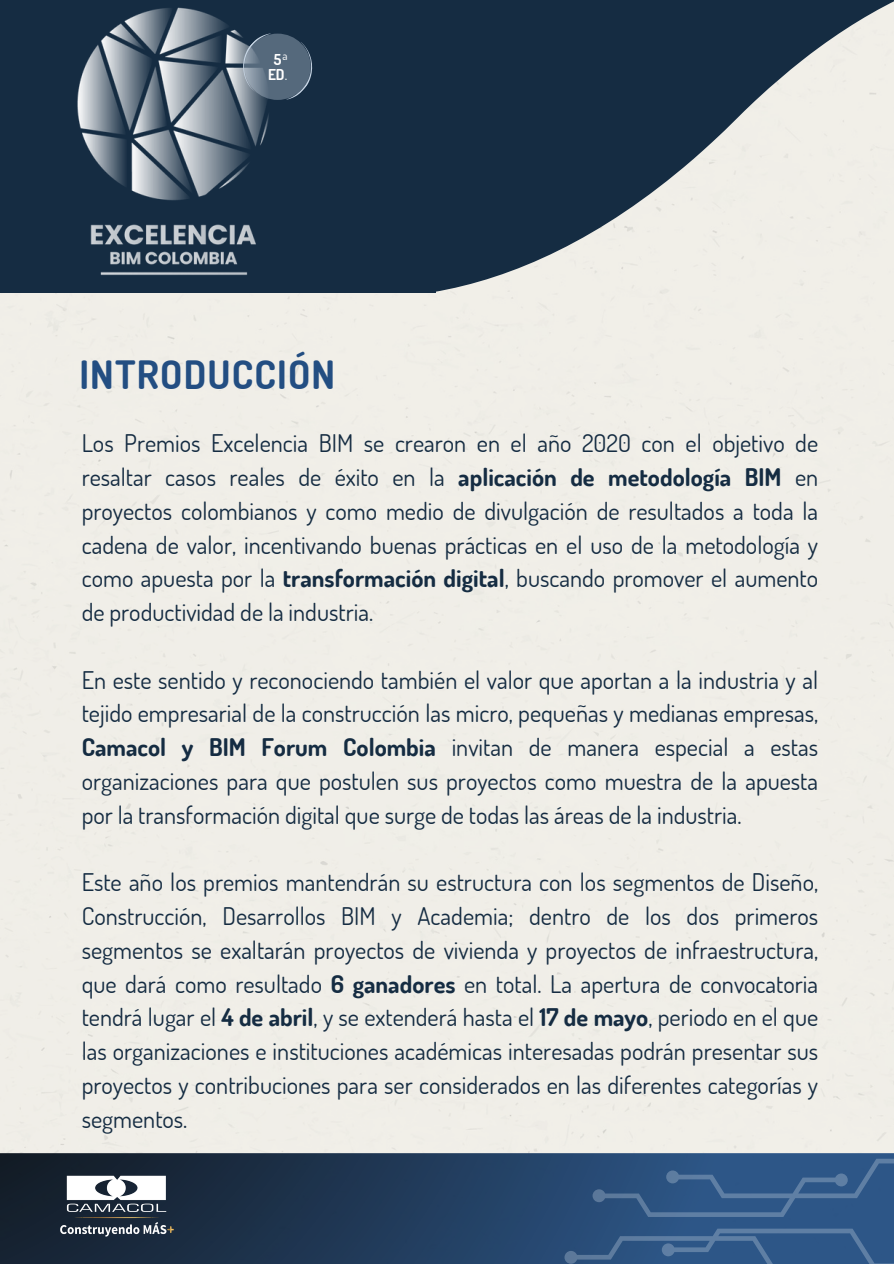
<style>
.page{position:relative;width:894px;height:1264px;background:#fff}
.page>*{position:absolute;margin:0;border:0;box-sizing:border-box;transform-origin:0 0}
.t1{font:700 39px "Dosis";letter-spacing:.03em;color:#234e82}
.t2{font:24.3px/33.8px "Dosis";color:#152c42;text-align:justify}
.t3{font:700 15px "Dosis";color:#fff}
.t4{font:11.7px "Dosis";color:#fff}
.s1{font-weight:400}
.s2{font-weight:700}
</style>
<div class="page">
<div style="left:0;top:292px;width:893px;height:861px;background:#f0eee8"></div>
<svg style="left:435px;top:0;width:458px;height:292px;background:#727f88"></svg>
<div style="left:0;top:0;width:435px;height:292px;background:#152c42"></div>
<img style="left:0;top:7px;width:316px;height:301px">
<svg style="left:0;top:1153px;width:893px;height:110px;background:#1e344f"></svg>
<svg style="left:564px;top:1154px;width:329px;height:109px;background:#325986"></svg>
<svg style="left:229px;top:29px;width:87px;height:75px"></svg>
<svg style="left:244px;top:34px;width:67px;height:66px;background:#5c6f82"></svg>
<img style="left:56px;top:1170px;width:122px;height:70px">
<h2 class="t4" style="left:282px;top:48px;width:7px">a</h2>
<p class="t3" style="left:274px;top:50px;width:9px">5</p>
<h1 class="t3" style="left:268px;top:65px;width:21px">ED<span class="s1">.</span></h1>
<p class="t1" style="left:79px;top:349px;width:257px">INTRODUCCIÓN</p>
<p class="t2" style="left:82px;top:426px;width:737px">Los Premios Excelencia BIM se crearon en el año 2020 con el objetivo de resaltar casos reales de éxito en la <span class="s2">aplicación de metodología BIM</span> en proyectos colombianos y como medio de divulgación de resultados a toda la cadena de valor, incentivando buenas prácticas en el uso de la metodología y como apuesta por la <span class="s2">transformación digital</span>, buscando promover el aumento de productividad de la industria.</p>
<p class="t2" style="left:82px;top:662px;width:737px">En este sentido y reconociendo también el valor que aportan a la industria y al tejido empresarial de la construcción las micro, pequeñas y medianas empresas, <span class="s2">Camacol y BIM Forum Colombia</span> invitan de manera especial a estas organizaciones para que postulen sus proyectos como muestra de la apuesta por la transformación digital que surge de todas las áreas de la industria.</p>
<p class="t2" style="left:82px;top:864px;width:737px">Este año los premios mantendrán su estructura con los segmentos de Diseño, Construcción, Desarrollos BIM y Academia; dentro de los dos primeros segmentos se exaltarán proyectos de vivienda y proyectos de infraestructura, que dará como resultado <span class="s2">6 ganadores</span> en total. La apertura de convocatoria tendrá lugar el <span class="s2">4 de abril</span>, y se extenderá hasta el <span class="s2">17 de mayo</span>, periodo en el que las organizaciones e instituciones académicas interesadas podrán presentar sus proyectos y contribuciones para ser considerados en las diferentes categorías y segmentos.</p>
</div>
